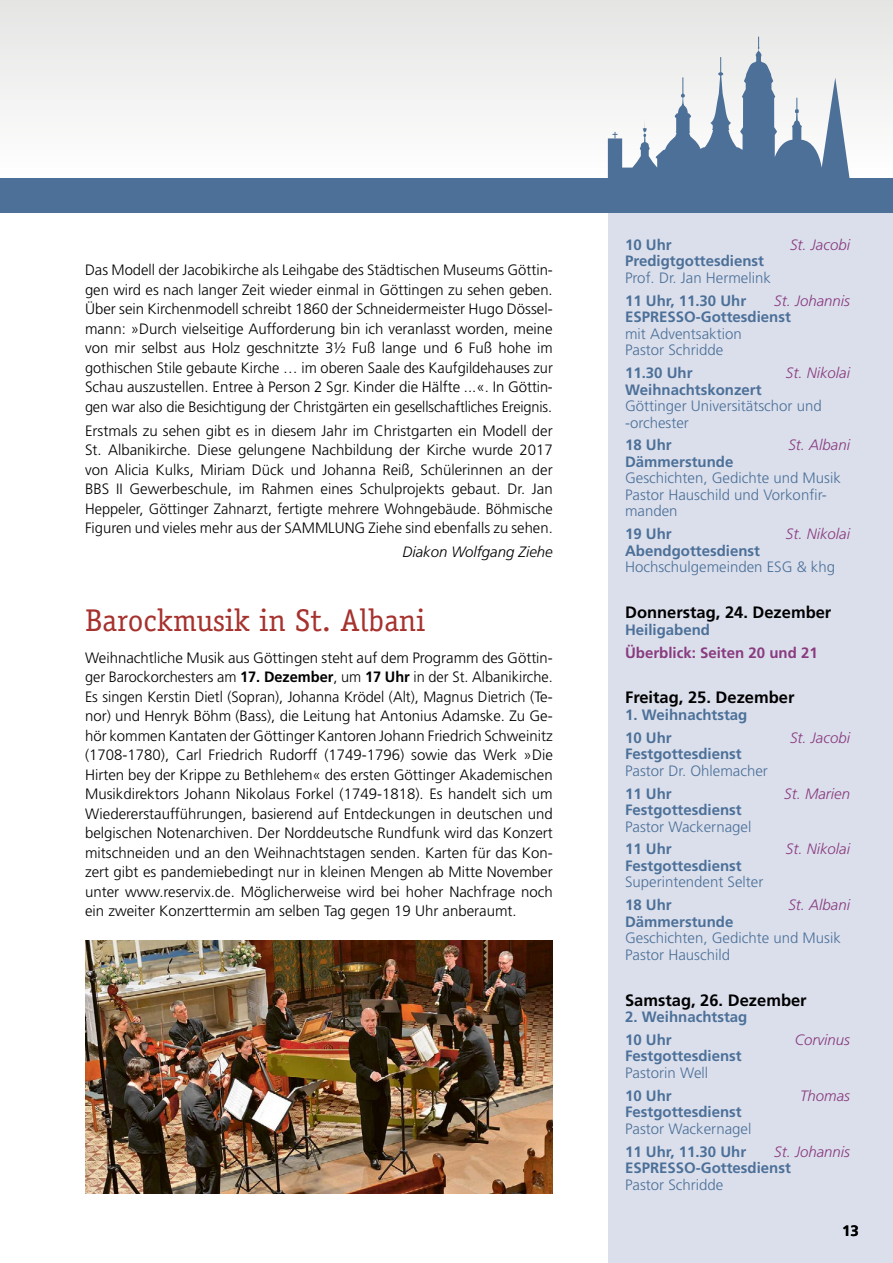
<style>
.page{position:relative;width:893px;height:1263px;background:#fff}
.page>*{position:absolute;margin:0;border:0;box-sizing:border-box;transform-origin:0 0}
.Head_21pt{font:31.5px "Officina Serif";color:#a6322e}
.Thema_light{font:700 16.5px "Frutiger";color:#000}
.Fließ{font:300 15px/19.5px "Frutiger";color:#000}
.Autor{font:300 15px/19.5px "Frutiger";color:#000}
.Thema_light-2{font:300 15px/16.5px "Frutiger";color:#4c7098}
.Thema_light-3{font:700 15px/16.5px "Frutiger";color:#4c7098}
.Thema_light-4{font:italic 300 15px "Frutiger";color:#893b7f}
.t1{font:700 15px "Frutiger";color:#893b7f}
.Fließ-2{font:italic 300 15px "Frutiger";color:#000}
.t2{font:700 15px "Frutiger";color:#000}
.s1{font-weight:700}
.s2{font-style:italic;color:#893b7f}
.s3{font-weight:300}
.s4{font-weight:300;font-style:italic;color:#893b7f}
</style>
<div class="page">
<div style="left:608px;top:163px;width:285px;height:1100px;background:#dbdfec"></div>
<div style="left:0;top:0;width:893px;height:179px;background:linear-gradient(to bottom,#e4e4e4,#fff)"></div>
<div style="left:0;top:179px;width:893px;height:34px;background:#4c7098"></div>
<svg style="left:596px;top:21px;width:278px;height:158px"></svg>
<svg style="left:608px;top:37px;width:242px;height:142px"></svg>
<img style="left:85px;top:941px;width:468px;height:252px">
<p class="Fließ" style="left:85px;top:260px;width:469px">Das Modell der Jacobikirche als Leihgabe des Städtischen Museums Göttin&shy;gen wird es nach langer Zeit wieder einmal in Göttingen zu sehen geben.<br>Über sein Kirchenmodell schreibt 1860 der Schneidermeister Hugo Dössel&shy;mann: »Durch vielseitige Aufforderung bin ich veranlasst worden, meine von mir selbst aus Holz geschnitzte 3½ Fuß lange und 6 Fuß hohe im gothischen Stile gebaute Kirche … im oberen Saale des Kaufgildehauses zur Schau auszustellen. Entree à Person 2 Sgr. Kinder die Hälfte ... «. In Göttin&shy;gen war also die Besichtigung der Christgärten ein gesellschaftliches Ereignis.</p>
<p class="Fließ" style="left:85px;top:421px;width:469px;text-align:justify">Erstmals zu sehen gibt es in diesem Jahr im Christgarten ein Modell der St. Albanikirche. Diese gelungene Nachbildung der Kirche wurde 2017 von Alicia Kulks, Miriam Dück und Johanna Reiß, Schülerinnen an der BBS II Gewerbeschule, im Rahmen eines Schulprojekts gebaut. Dr. Jan Heppeler, Göttinger Zahnarzt, fertigte mehrere Wohngebäude. Böhmische Figuren und vieles mehr aus der SAMMLUNG Ziehe sind ebenfalls zu sehen.</p>
<p class="Fließ-2" style="left:402px;top:543px;width:152px">Diakon Wolfgang Ziehe</p>
<p class="Head_21pt" style="left:85px;top:602px;width:342px">Barockmusik in St. Albani</p>
<p class="Autor" style="left:85px;top:648px;width:469px">Weihnachtliche Musik aus Göttingen steht auf dem Programm des Göttin&shy;ger Barockorchesters am <span class="s1">17. Dezember</span>, um <span class="s1">17 Uhr</span> in der St. Albanikirche.<br>Es singen Kerstin Dietl (Sopran), Johanna Krödel (Alt), Magnus Dietrich (Te&shy;nor) und Henryk Böhm (Bass), die Leitung hat Antonius Adamske. Zu Ge&shy;hör kommen Kantaten der Göttinger Kantoren Johann Friedrich Schweinitz (1708-1780), Carl Friedrich Rudorff (1749-1796) sowie das Werk »Die Hirten bey der Krippe zu Bethlehem« des ersten Göttinger Akademischen Musikdirektors Johann Nikolaus Forkel (1749-1818). Es handelt sich um Wiedererstaufführungen, basierend auf Entdeckungen in deutschen und belgischen Notenarchiven. Der Norddeutsche Rundfunk wird das Konzert mitschneiden und an den Weihnachtstagen senden. Karten für das Kon&shy;zert gibt es pandemiebedingt nur in kleinen Mengen ab Mitte November unter www. reservix. de. Möglicherweise wird bei hoher Nachfrage noch ein zweiter Konzerttermin am selben Tag gegen 19 Uhr anberaumt.</p>
<p class="Thema_light-3" style="left:625px;top:236px;width:48px">10 Uhr</p>
<p class="Thema_light-4" style="left:790px;top:236px;width:62px">St. Jacobi</p>
<p class="Thema_light-2" style="left:625px;top:253px;width:147px"><span class="s1">Predigtgottesdienst<br></span>Prof. Dr. Jan Hermelink</p>
<p class="Thema_light-3" style="left:625px;top:292px;width:123px">11 Uhr, 11.30 Uhr</p>
<p class="Thema_light-2" style="left:625px;top:292px;width:227px;text-indent:149px"><span class="s2">St. Johannis<br></span><span class="s1">ESPRESSO-Gottesdienst<br></span>mit Adventsaktion<br>Pastor Schridde</p>
<p class="Thema_light-3" style="left:625px;top:364px;width:69px">11.30 Uhr</p>
<p class="Thema_light-4" style="left:786px;top:364px;width:66px">St. Nikolai</p>
<p class="Thema_light-2" style="left:625px;top:381px;width:198px"><span class="s1">Weihnachtskonzert<br></span>Göttinger Universitätschor und -orchester</p>
<p class="Thema_light-3" style="left:625px;top:437px;width:48px">18 Uhr</p>
<p class="Thema_light-4" style="left:788px;top:437px;width:63px">St. Albani</p>
<p class="Thema_light-2" style="left:625px;top:453px;width:217px"><span class="s1">Dämmerstunde<br></span>Geschichten, Gedichte und Musik<br>Pastor Hauschild und Vorkonfir&shy;manden</p>
<p class="Thema_light-3" style="left:625px;top:526px;width:48px">19 Uhr</p>
<p class="Thema_light-4" style="left:786px;top:526px;width:66px">St. Nikolai</p>
<p class="Thema_light-2" style="left:625px;top:542px;width:212px"><span class="s1">Abendgottesdienst<br></span>Hochschulgemeinden ESG &amp; khg</p>
<p class="Thema_light" style="left:625px;top:603px;width:208px">Donnerstag, 24. Dezember</p>
<p class="Thema_light-3" style="left:625px;top:621px;width:87px">Heiligabend</p>
<p class="t1" style="left:625px;top:643px;width:194px">Überblick: Seiten 20 und 21</p>
<p class="Thema_light" style="left:625px;top:688px;width:171px">Freitag, 25. Dezember</p>
<p class="Thema_light-3" style="left:625px;top:706px;width:124px">1. Weihnachtstag</p>
<p class="Thema_light-3" style="left:625px;top:729px;width:48px">10 Uhr</p>
<p class="Thema_light-4" style="left:790px;top:729px;width:62px">St. Jacobi</p>
<p class="Thema_light-2" style="left:625px;top:746px;width:144px"><span class="s1">Festgottesdienst<br></span>Pastor Dr. Ohlemacher</p>
<p class="Thema_light-3" style="left:625px;top:785px;width:48px">11 Uhr</p>
<p class="Thema_light-4" style="left:784px;top:785px;width:67px">St. Marien</p>
<p class="Thema_light-2" style="left:625px;top:801px;width:128px"><span class="s1">Festgottesdienst<br></span>Pastor Wackernagel</p>
<p class="Thema_light-3" style="left:625px;top:841px;width:48px">11 Uhr</p>
<p class="Thema_light-4" style="left:786px;top:841px;width:66px">St. Nikolai</p>
<p class="Thema_light-2" style="left:625px;top:857px;width:140px"><span class="s1">Festgottesdienst<br></span>Superintendent Selter</p>
<p class="Thema_light-3" style="left:625px;top:897px;width:48px">18 Uhr</p>
<p class="Thema_light-4" style="left:788px;top:896px;width:63px">St. Albani</p>
<p class="Thema_light-2" style="left:625px;top:913px;width:217px"><span class="s1">Dämmerstunde<br></span>Geschichten, Gedichte und Musik<br>Pastor Hauschild</p>
<p class="Thema_light" style="left:625px;top:990px;width:183px">Samstag, 26. Dezember</p>
<p class="Thema_light-3" style="left:625px;top:1008px;width:124px">2. Weihnachtstag</p>
<p class="Thema_light-3" style="left:625px;top:1031px;width:48px">10 Uhr</p>
<p class="Thema_light-4" style="left:795px;top:1031px;width:57px">Corvinus</p>
<p class="Thema_light-3" style="left:625px;top:1048px;width:118px">Festgottesdienst<br><span class="s3">Pastorin Well</span></p>
<p class="Thema_light-3" style="left:625px;top:1087px;width:48px">10 Uhr</p>
<p class="Thema_light-4" style="left:800px;top:1087px;width:52px">Thomas</p>
<p class="Thema_light-2" style="left:625px;top:1104px;width:128px"><span class="s1">Festgottesdienst<br></span>Pastor Wackernagel</p>
<p class="Thema_light-3" style="left:625px;top:1143px;width:123px">11 Uhr, 11.30 Uhr</p>
<p class="Thema_light-3" style="left:625px;top:1143px;width:227px;text-indent:149px"><span class="s4">St. Johannis<br></span>ESPRESSO-Gottesdienst<br><span class="s3">Pastor Schridde</span></p>
<p class="t2" style="left:842px;top:1222px;width:18px">13</p>
</div>
